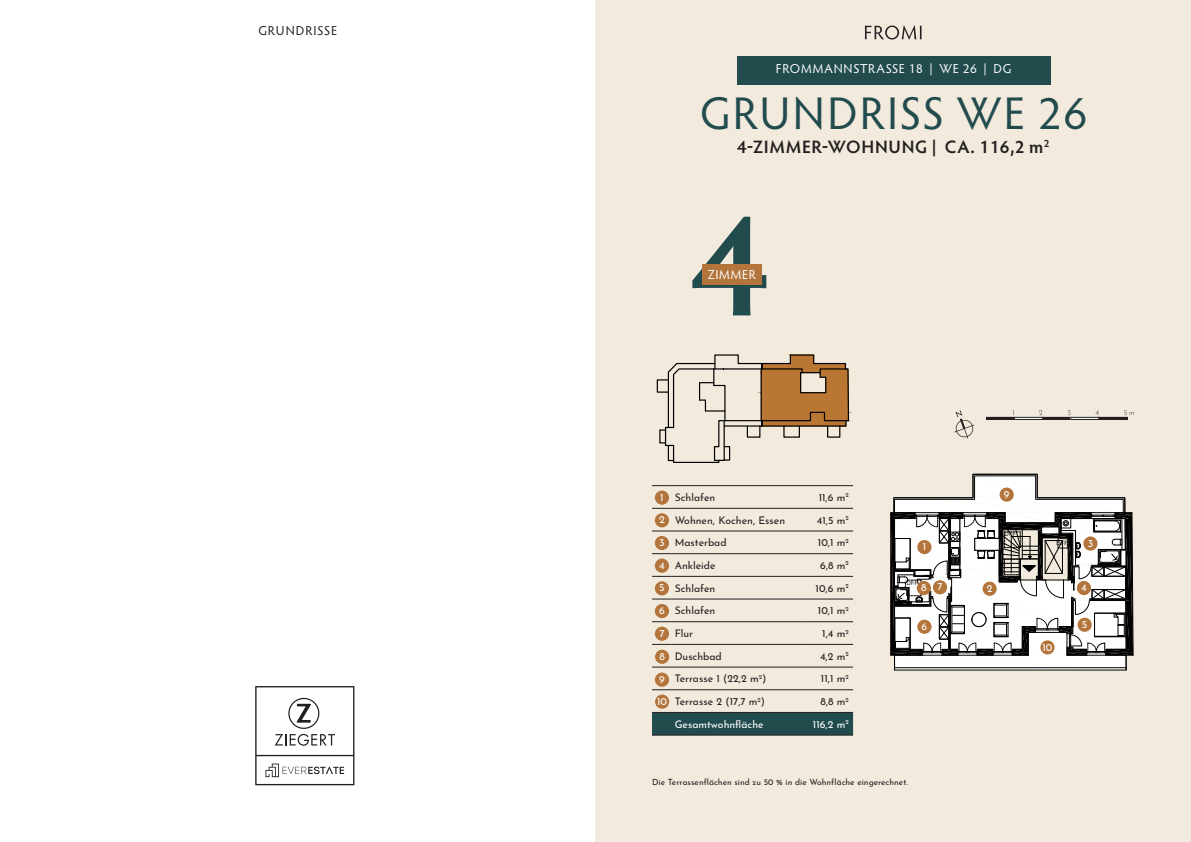
<style>
.page{position:relative;width:1191px;height:842px;background:#fff}
.page>*{position:absolute;margin:0;border:0;box-sizing:border-box;transform-origin:0 0}
._3_Initial{font:600 145px "Hypatia Sans Pro";color:#224b4e}
._2_1_Head_DE{font:46px "Hypatia Sans Pro";letter-spacing:.04em;color:#224b4e}
._4_1_Karte_Subhead{font:600 18px "Hypatia Sans Pro";letter-spacing:.04em;color:#231f20}
._2_0_Overhead{font:13px "Hypatia Sans Pro";letter-spacing:.055em;color:#fff}
._4_Reiter{font:13px "Hypatia Sans Pro";letter-spacing:.065em;color:#231f20}
._2_1_Head_DE-2{font:13px "Hypatia Sans Pro";letter-spacing:.06em;color:#fff}
._1_1_Copy_DE{font:10.5px "Josefin Sans";color:#231f20}
._1_1_Copy_DE-2{font:10.5px "Josefin Sans";color:#fff}
._4_4_Map-Zahl{font:10.5px "Josefin Sans";color:#fff}
._2_0_Overhead-2{font:8.5px "Josefin Sans";color:#231f20}
._4_4_Map-Zahl-2{font:6px "Josefin Sans";letter-spacing:-.005em;color:#231f20}
</style>
<div class="page">
<div style="left:595px;top:0;width:596px;height:842px;background:#f1eadd"></div>
<div style="left:656px;top:379px;width:13px;height:14px;border:1px solid #000"></div>
<svg style="left:664px;top:354px;width:185px;height:109px"></svg>
<svg style="left:652px;top:485px;width:20px;height:1px"></svg>
<hr style="left:672px;top:485px;width:130px;height:1px;background:#231f20">
<hr style="left:802px;top:485px;width:51px;height:1px;background:#231f20">
<svg style="left:652px;top:508px;width:20px;height:1px"></svg>
<hr style="left:672px;top:508px;width:130px;height:1px;background:#231f20">
<hr style="left:802px;top:508px;width:51px;height:1px;background:#231f20">
<svg style="left:652px;top:531px;width:20px;height:1px"></svg>
<hr style="left:672px;top:531px;width:130px;height:1px;background:#231f20">
<hr style="left:802px;top:531px;width:51px;height:1px;background:#231f20">
<svg style="left:652px;top:553px;width:20px;height:1px"></svg>
<hr style="left:672px;top:553px;width:130px;height:1px;background:#231f20">
<hr style="left:802px;top:553px;width:51px;height:1px;background:#231f20">
<svg style="left:652px;top:576px;width:20px;height:1px"></svg>
<hr style="left:672px;top:576px;width:130px;height:1px;background:#231f20">
<hr style="left:802px;top:576px;width:51px;height:1px;background:#231f20">
<svg style="left:652px;top:599px;width:20px;height:1px"></svg>
<hr style="left:672px;top:599px;width:130px;height:1px;background:#231f20">
<hr style="left:802px;top:599px;width:51px;height:1px;background:#231f20">
<svg style="left:652px;top:621px;width:20px;height:1px"></svg>
<hr style="left:672px;top:621px;width:130px;height:1px;background:#231f20">
<hr style="left:802px;top:621px;width:51px;height:1px;background:#231f20">
<svg style="left:652px;top:644px;width:20px;height:1px"></svg>
<hr style="left:672px;top:644px;width:130px;height:1px;background:#231f20">
<hr style="left:802px;top:644px;width:51px;height:1px;background:#231f20">
<svg style="left:652px;top:667px;width:20px;height:1px"></svg>
<hr style="left:672px;top:667px;width:130px;height:1px;background:#231f20">
<hr style="left:802px;top:667px;width:51px;height:1px;background:#231f20">
<svg style="left:652px;top:690px;width:20px;height:1px"></svg>
<hr style="left:672px;top:690px;width:130px;height:1px;background:#231f20">
<hr style="left:802px;top:690px;width:51px;height:1px;background:#231f20">
<svg style="left:652px;top:712px;width:201px;height:24px;background:#22484b"></svg>
<hr style="left:672px;top:735px;width:130px;height:1px;background:#231f20">
<hr style="left:802px;top:735px;width:51px;height:1px;background:#231f20">
<div style="left:655px;top:491px;width:14px;height:14px;background:#b3753b;border-radius:50%"></div>
<div style="left:655px;top:513px;width:14px;height:14px;background:#b3753b;border-radius:50%"></div>
<div style="left:655px;top:536px;width:14px;height:14px;background:#b3753b;border-radius:50%"></div>
<div style="left:655px;top:559px;width:14px;height:14px;background:#b3753b;border-radius:50%"></div>
<div style="left:655px;top:581px;width:14px;height:14px;background:#b3753b;border-radius:50%"></div>
<div style="left:655px;top:604px;width:14px;height:14px;background:#b3753b;border-radius:50%"></div>
<div style="left:655px;top:627px;width:14px;height:14px;background:#b3753b;border-radius:50%"></div>
<div style="left:702px;top:264px;width:59px;height:21px;background:#b3753b"></div>
<svg style="left:890px;top:474px;width:243px;height:196px;background:#bcbbb9"></svg>
<div style="left:917px;top:540px;width:14px;height:14px;background:#b3753b;border-radius:50%"></div>
<div style="left:916px;top:581px;width:15px;height:14px;background:#b3753b;border-radius:50%"></div>
<div style="left:982px;top:582px;width:14px;height:14px;background:#b3753b;border-radius:50%"></div>
<div style="left:1083px;top:536px;width:14px;height:15px;background:#b3753b;border-radius:50%"></div>
<div style="left:1076px;top:581px;width:15px;height:14px;background:#b3753b;border-radius:50%"></div>
<div style="left:1077px;top:618px;width:14px;height:14px;background:#b3753b;border-radius:50%"></div>
<div style="left:917px;top:620px;width:14px;height:14px;background:#b3753b;border-radius:50%"></div>
<div style="left:999px;top:487px;width:14px;height:15px;background:#b3753b;border-radius:50%"></div>
<svg style="left:255px;top:686px;width:99px;height:99px"></svg>
<div style="left:737px;top:57px;width:313px;height:28px;background:#224b4e"></div>
<div style="left:933px;top:580px;width:14px;height:14px;background:#b3753b;border-radius:50%"></div>
<div style="left:1040px;top:640px;width:14px;height:14px;background:#b3753b;border-radius:50%"></div>
<div style="left:655px;top:650px;width:14px;height:14px;background:#b3753b;border-radius:50%"></div>
<div style="left:655px;top:694px;width:14px;height:15px;background:#b3753b;border-radius:50%"></div>
<div style="left:655px;top:673px;width:14px;height:14px;background:#b3753b;border-radius:50%"></div>
<svg style="left:954px;top:410px;width:20px;height:28px"></svg>
<div style="left:986px;top:417px;width:28px;height:3px;border:1px solid #231f20"></div>
<div style="left:1042px;top:417px;width:29px;height:3px;border:1px solid #231f20"></div>
<div style="left:1070px;top:417px;width:29px;height:3px;border:1px solid #231f20"></div>
<div style="left:1014px;top:417px;width:28px;height:3px;border:1px solid #231f20"></div>
<svg style="left:1039px;top:410px;width:3px;height:5px"></svg>
<div style="left:1099px;top:417px;width:28px;height:3px;border:1px solid #231f20"></div>
<svg style="left:1124px;top:410px;width:10px;height:5px"></svg>
<svg style="left:865px;top:26px;width:56px;height:13px"></svg>
<p class="_4_Reiter" style="left:258px;top:22px;width:80px">GRUNDRISSE</p>
<p class="_2_0_Overhead" style="left:776px;top:60px;width:237px">FROMMANNSTRASSE 18 | WE 26 | DG</p>
<p class="_2_1_Head_DE" style="left:700px;top:82px;width:389px">GRUNDRISS WE 26</p>
<p class="_4_1_Karte_Subhead" style="left:737px;top:134px;width:314px">4-ZIMMER-WOHNUNG | CA. 116,2 m<sup>2</sup></p>
<p class="_3_Initial" style="left:690px;top:165px;width:79px">4</p>
<p class="_2_1_Head_DE-2" style="left:708px;top:266px;width:50px">ZIMMER</p>
<p class="_4_4_Map-Zahl" style="left:660px;top:488px;width:5px">1</p>
<p class="_1_1_Copy_DE" style="left:674px;top:488px;width:42px">Schlafen</p>
<p class="_1_1_Copy_DE" style="left:818px;top:488px;width:32px">11,6 m<sup>2</sup></p>
<p class="_4_4_Map-Zahl" style="left:659px;top:511px;width:7px">2</p>
<p class="_1_1_Copy_DE" style="left:674px;top:511px;width:112px">Wohnen, Kochen, Essen</p>
<p class="_1_1_Copy_DE" style="left:816px;top:511px;width:34px">41,5 m<sup>2</sup></p>
<p class="_4_4_Map-Zahl" style="left:659px;top:534px;width:7px">3</p>
<p class="_1_1_Copy_DE" style="left:674px;top:534px;width:53px">Masterbad</p>
<p class="_1_1_Copy_DE" style="left:818px;top:534px;width:32px">10,1 m<sup>2</sup></p>
<p class="_4_4_Map-Zahl" style="left:659px;top:556px;width:7px">4</p>
<p class="_1_1_Copy_DE" style="left:674px;top:556px;width:42px">Ankleide</p>
<p class="_1_1_Copy_DE" style="left:820px;top:556px;width:30px">6,8 m<sup>2</sup></p>
<p class="_4_4_Map-Zahl" style="left:659px;top:579px;width:7px">5</p>
<p class="_1_1_Copy_DE" style="left:674px;top:579px;width:42px">Schlafen</p>
<p class="_1_1_Copy_DE" style="left:815px;top:579px;width:35px">10,6 m<sup>2</sup></p>
<p class="_4_4_Map-Zahl" style="left:659px;top:602px;width:7px">6</p>
<p class="_1_1_Copy_DE" style="left:674px;top:602px;width:42px">Schlafen</p>
<p class="_1_1_Copy_DE" style="left:818px;top:602px;width:32px">10,1 m<sup>2</sup></p>
<p class="_4_4_Map-Zahl" style="left:659px;top:624px;width:7px">7</p>
<p class="_1_1_Copy_DE" style="left:674px;top:625px;width:20px">Flur</p>
<p class="_1_1_Copy_DE" style="left:822px;top:625px;width:28px">1,4 m<sup>2</sup></p>
<p class="_1_1_Copy_DE" style="left:674px;top:647px;width:49px">Duschbad</p>
<p class="_1_1_Copy_DE" style="left:820px;top:647px;width:30px">4,2 m<sup>2</sup></p>
<p class="_1_1_Copy_DE" style="left:674px;top:670px;width:93px">Terrasse 1 (22,2 m<sup>2</sup>)</p>
<p class="_1_1_Copy_DE" style="left:821px;top:670px;width:29px">11,1 m<sup>2</sup></p>
<p class="_1_1_Copy_DE" style="left:674px;top:693px;width:92px">Terrasse 2 (17,7 m<sup>2</sup>)</p>
<p class="_1_1_Copy_DE" style="left:820px;top:693px;width:30px">8,8 m<sup>2</sup></p>
<p class="_1_1_Copy_DE-2" style="left:674px;top:715px;width:90px">Gesamtwohnfläche</p>
<p class="_1_1_Copy_DE-2" style="left:813px;top:715px;width:37px">116,2 m<sup>2</sup></p>
<p class="_1_1_Copy_DE-2" style="left:659px;top:647px;width:7px">8</p>
<p class="_1_1_Copy_DE-2" style="left:657px;top:692px;width:11px">10</p>
<p class="_4_4_Map-Zahl" style="left:659px;top:670px;width:7px">9</p>
<p class="_4_4_Map-Zahl" style="left:1003px;top:485px;width:7px">9</p>
<p class="_4_4_Map-Zahl-2" style="left:1004px;top:529px;width:13px">DFF</p>
<p class="_4_4_Map-Zahl" style="left:922px;top:538px;width:5px">1</p>
<p class="_1_1_Copy_DE-2" style="left:921px;top:579px;width:7px">8</p>
<p class="_1_1_Copy_DE-2" style="left:986px;top:579px;width:7px">2</p>
<p class="_4_4_Map-Zahl-2" style="left:906px;top:578px;width:13px">DFF</p>
<p class="_4_4_Map-Zahl" style="left:937px;top:578px;width:7px">7</p>
<p class="_4_4_Map-Zahl-2" style="left:1056px;top:538px;width:13px">DFF</p>
<p class="_1_1_Copy_DE-2" style="left:1087px;top:534px;width:7px">3</p>
<p class="_1_1_Copy_DE-2" style="left:1081px;top:579px;width:7px">4</p>
<p class="_4_4_Map-Zahl" style="left:921px;top:617px;width:7px">6</p>
<p class="_4_4_Map-Zahl" style="left:1082px;top:615px;width:7px">5</p>
<p class="_4_4_Map-Zahl" style="left:1042px;top:638px;width:11px">10</p>
<p class="_2_0_Overhead-2" style="left:652px;top:775px;width:257px">Die Terrassenflächen sind zu 50 % in die Wohnfläche eingerechnet.</p>
</div>
